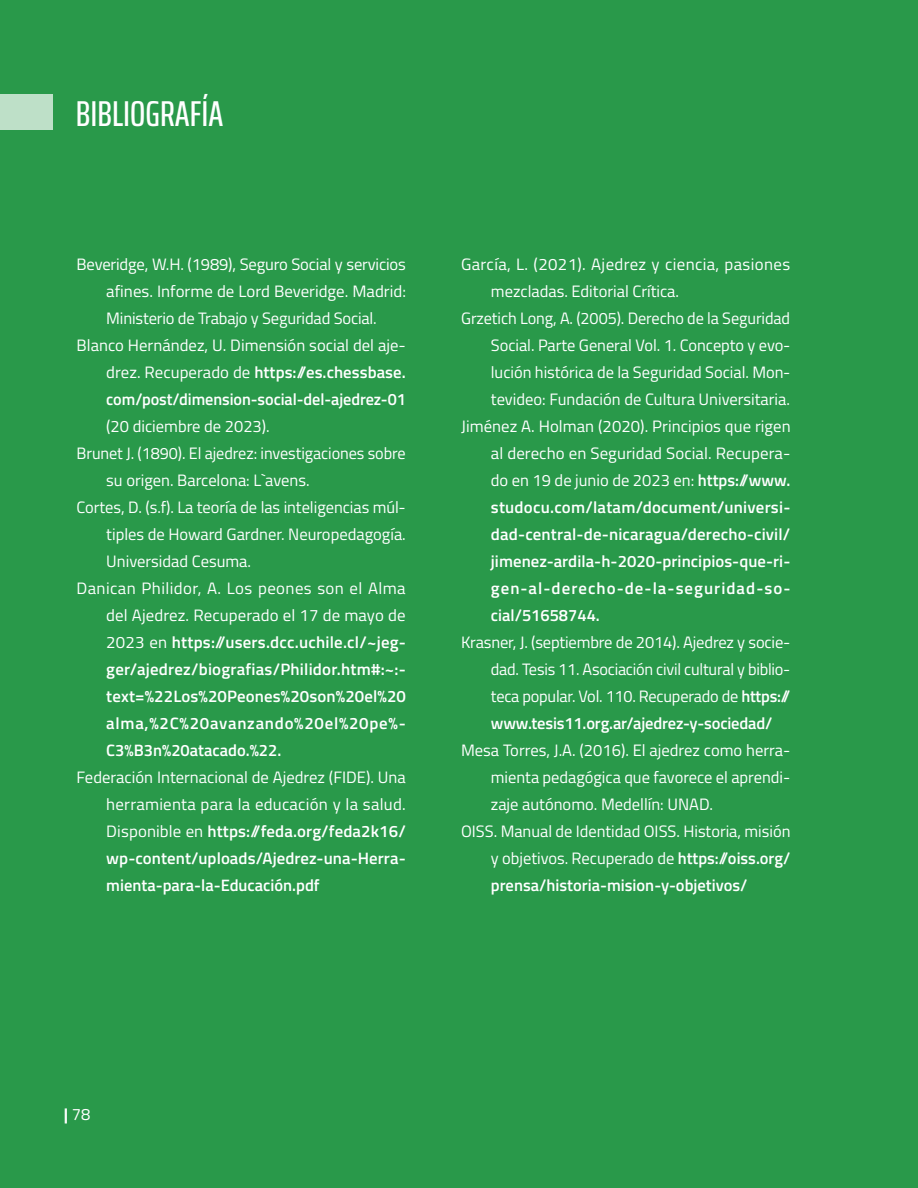
<style>
.page{position:relative;width:918px;height:1188px;background:#29994a}
.page>*{position:absolute;margin:0;border:0;box-sizing:border-box;transform-origin:0 0}
.t1{font:500 extra-condensed 36px "Saira";color:#fff}
.t2{font:16.5px/27px "Titillium Web";color:#fff;text-align:justify}
.t3{font:600 16.5px/27px "Titillium Web";letter-spacing:.005em;color:#fff;text-align:justify}
.t4{font:16.5px "Titillium Web";letter-spacing:.02em;color:#fff}
.t5{font:16.5px "Titillium Web";letter-spacing:.025em;color:#fff}
.t6{font:600 16.5px "Titillium Web";letter-spacing:.06em;color:#fff}
.t7{font:600 16.5px "Titillium Web";letter-spacing:.045em;color:#fff}
.s1{font-weight:400}
.s2{font-weight:600}
.s3{font-weight:700}
</style>
<div class="page">
<div style="left:0;top:94px;width:53px;height:36px;background:#bee0c8"></div>
<h1 class="t1" style="left:76px;top:87px;width:149px">BIBLIOGRAFÍA</h1>
<p class="t2" style="left:77px;top:250px;width:331px">Beveridge, W.H. (1989), Seguro Social y servicios</p>
<p class="t2" style="left:106px;top:277px;width:301px">afines. Informe de Lord Beveridge. Madrid:</p>
<p class="t2" style="left:106px;top:304px;width:272px">Ministerio de Trabajo y Seguridad Social.</p>
<p class="t2" style="left:77px;top:331px;width:331px">Blanco Hernández, U. Dimensión social del aje-</p>
<p class="t3" style="left:106px;top:358px;width:301px"><span class="s1">drez. Recuperado de</span> https://es.chessbase.</p>
<p class="t3" style="left:106px;top:385px;width:301px">com/post/dimension-social-del-ajedrez-01</p>
<p class="t2" style="left:106px;top:412px;width:165px">(20 diciembre de 2023).</p>
<p class="t2" style="left:77px;top:439px;width:331px">Brunet J. (1890). El ajedrez: investigaciones sobre</p>
<p class="t2" style="left:106px;top:466px;width:205px">su origen. Barcelona: L`avens.</p>
<p class="t2" style="left:77px;top:493px;width:331px">Cortes, D. (s.f). La teoría de las inteligencias múl-</p>
<p class="t2" style="left:106px;top:520px;width:301px">tiples de Howard Gardner. Neuropedagogía.</p>
<p class="t2" style="left:106px;top:547px;width:146px">Universidad Cesuma.</p>
<p class="t5" style="left:77px;top:576px;width:331px">Danican Philidor, A. Los peones son el Alma</p>
<p class="t2" style="left:106px;top:601px;width:301px">del Ajedrez. Recuperado el 17 de mayo de</p>
<p class="t3" style="left:106px;top:628px;width:301px"><span class="s1">2023 en</span> https://users.dcc.uchile.cl/~jeg-</p>
<p class="t3" style="left:106px;top:655px;width:301px">ger/ajedrez/biografias/Philidor.htm#:~:-</p>
<p class="t3" style="left:106px;top:682px;width:301px">text=%22Los%20Peones%20son%20el%20</p>
<p class="t7" style="left:106px;top:711px;width:301px">alma,%2C%20avanzando%20el%20pe%-</p>
<p class="t3" style="left:106px;top:736px;width:177px">C3%B3n%20atacado.%22.</p>
<p class="t3" style="left:106px;top:763px;width:301px;text-indent:-30px"><span class="s1">Federación Internacional de Ajedrez (FIDE). Una herramienta para la educación y la salud.<br>Disponible en</span> https://feda.org/feda2k16/ wp-content/uploads/Ajedrez-una-Herra&shy;mienta-para-la-Educación.pdf</p>
<p class="t4" style="left:461px;top:252px;width:331px">García, L. (2021). Ajedrez y ciencia, pasiones</p>
<p class="t2" style="left:491px;top:277px;width:190px">mezcladas. Editorial Crítica.</p>
<p class="t2" style="left:461px;top:304px;width:331px">Grzetich Long, A. (2005). Derecho de la Seguridad</p>
<p class="t2" style="left:491px;top:331px;width:301px">Social. Parte General Vol. 1. Concepto y evo-</p>
<p class="t2" style="left:491px;top:358px;width:301px">lución histórica de la Seguridad Social. Mon-</p>
<p class="t2" style="left:491px;top:385px;width:301px">tevideo: Fundación de Cultura Universitaria.</p>
<p class="t2" style="left:461px;top:412px;width:331px">Jiménez A. Holman (2020). Principios que rigen</p>
<p class="t2" style="left:491px;top:439px;width:301px">al derecho en Seguridad Social. Recupera-</p>
<p class="t2" style="left:491px;top:466px;width:301px">do en 19 de junio de 2023 en: <span class="s2">https://www.</span></p>
<p class="t3" style="left:491px;top:493px;width:301px">studocu.com/latam/document/universi-</p>
<p class="t3" style="left:491px;top:520px;width:301px">dad-central-de-nicaragua/derecho-civil/</p>
<p class="t3" style="left:491px;top:547px;width:301px">jimenez-ardila-h-2020-principios-que-ri-</p>
<p class="t6" style="left:491px;top:576px;width:301px">gen-al-derecho-de-la-seguridad-so-</p>
<p class="t3" style="left:491px;top:601px;width:110px">cial/51658744.</p>
<p class="t2" style="left:491px;top:628px;width:301px;text-indent:-30px">Krasner, J. (septiembre de 2014). Ajedrez y socie&shy;dad. Tesis 11. Asociación civil cultural y biblio&shy;teca popular. Vol. 110. Recuperado de <span class="s2">https:// www.tesis11.org.ar/ajedrez-y-sociedad/</span></p>
<p class="t2" style="left:461px;top:736px;width:331px">Mesa Torres, J.A. (2016). El ajedrez como herra-</p>
<p class="t2" style="left:491px;top:763px;width:301px">mienta pedagógica que favorece el aprendi-</p>
<p class="t2" style="left:491px;top:790px;width:224px">zaje autónomo. Medellín: UNAD.</p>
<p class="t2" style="left:461px;top:817px;width:331px">OISS. Manual de Identidad OISS. Historia, misión</p>
<p class="t2" style="left:491px;top:844px;width:301px">y objetivos. Recuperado de <span class="s2">https://oiss.org/</span></p>
<p class="t3" style="left:491px;top:871px;width:258px">prensa/historia-mision-y-objetivos/</p>
<p class="t2" style="left:64px;top:1100px;width:28px"><span class="s3">|</span> 78</p>
</div>
